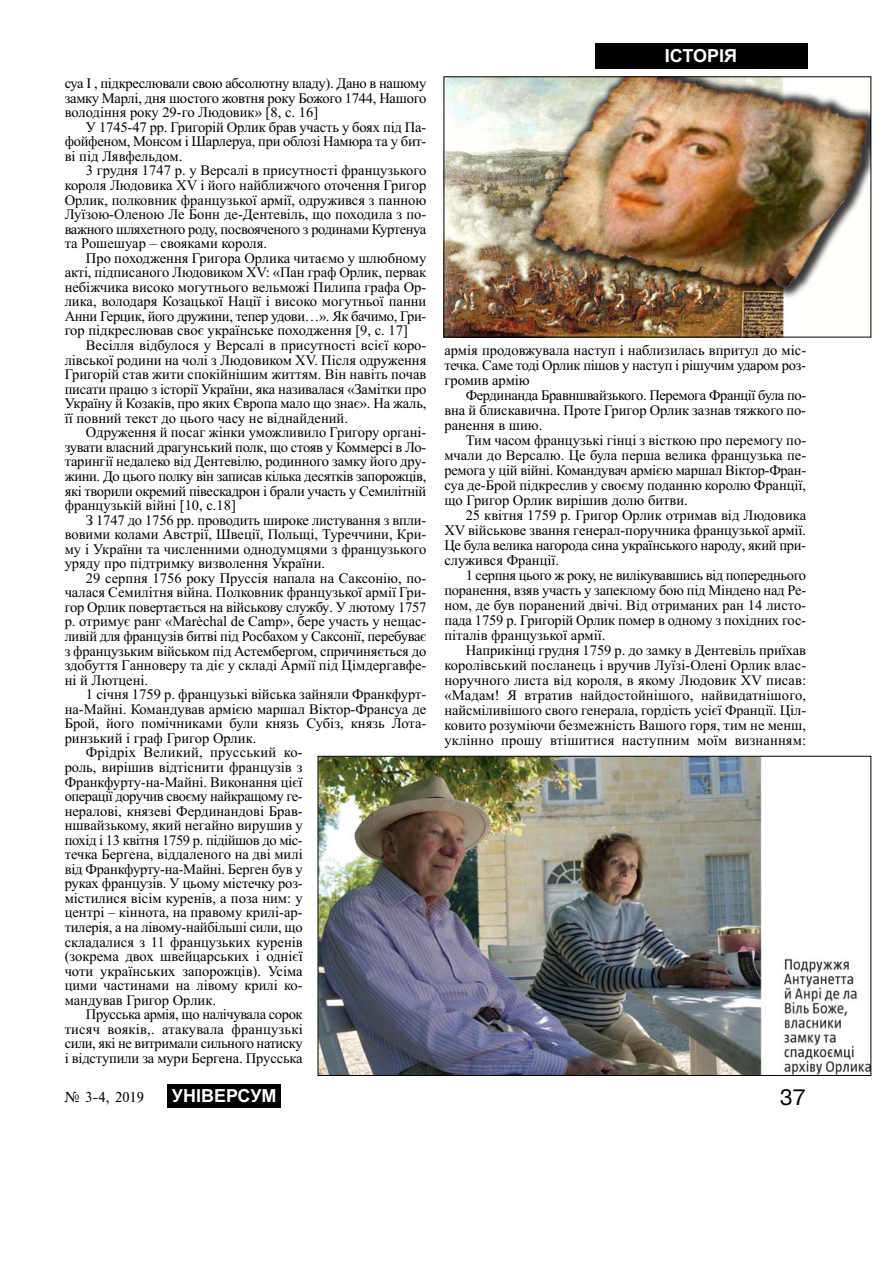
<style>
.page{position:relative;width:893px;height:1263px;background:#fff}
.page>*{position:absolute;margin:0;border:0;box-sizing:border-box;transform-origin:0 0}
.t1{font:21px "Ukr";color:#000}
.t2{font:700 18px "Arial";color:#fff}
.t3{font:15px "Times";color:#000}
.t4{font:14.55px/14.5px "Times New Roman";color:#000;text-align:justify}
.t5{font:14.55px "Times New Roman";letter-spacing:-.03em;color:#000}
.t6{font:14.55px "Times New Roman";letter-spacing:-.025em;color:#000}
</style>
<div class="page">
<div style="left:167px;top:1084px;width:114px;height:24px;background:#000"></div>
<div style="left:594px;top:43px;width:213px;height:26px;background:#000"></div>
<img style="left:320px;top:758px;width:549px;height:316px">
<img style="left:445px;top:79px;width:424px;height:256px">
<p class="t4" style="left:65px;top:77px;width:363px">суа І , підкреслювали свою абсолютну владу). Дано в нашому замку Марлі, дня шостого жовтня року Божого 1744, Нашого володіння року 29-го Людовик» [8, с. 16]</p>
<p class="t4" style="left:65px;top:121px;width:363px;text-indent:21px">У 1745-47 рр. Григорій Орлик брав участь у боях під Па&shy;фойфеном, Монсом і Шарлеруа, при облозі Намюра та у бит&shy;ві під Лявфельдом.</p>
<p class="t4" style="left:65px;top:165px;width:363px;text-indent:21px">3 грудня 1747 р. у Версалі в присутності французького короля Людовика ХV і його найближчого оточення Григор Орлик, полковник французької армії, одружився з панною Луїзою-Оленою Ле Бонн де-Дентевіль, що походила з по&shy;важного шляхетного роду, посвояченого з родинами Куртенуа та Рошешуар – свояками короля.</p>
<p class="t4" style="left:65px;top:252px;width:363px;text-indent:21px">Про походження Григора Орлика читаємо у шлюбному акті, підписаного Людовиком XV: «Пан граф Орлик, первак небіжчика високо могутнього вельможі Пилипа графа Ор&shy;лика, володаря Козацької Нації і високо могутньої панни Анни Герцик, його дружини, тепер удови…». Як бачимо, Гри&shy;гор підкреслював своє українське походження [9, с. 17]</p>
<p class="t4" style="left:65px;top:339px;width:363px;text-indent:21px">Весілля відбулося у Версалі в присутності всієї коро&shy;лівської родини на чолі з Людовиком XV. Після одруження Григорій став жити спокійнішим життям. Він навіть почав писати працю з історії України, яка називалася «Замітки про Україну й Козаків, про яких Європа мало що знає». На жаль, її повний текст до цього часу не віднайдений.</p>
<p class="t4" style="left:65px;top:427px;width:363px;text-indent:21px">Одруження й посаг жінки уможливило Григору органі&shy;зувати власний драгунський полк, що стояв у Коммерсі в Ло&shy;тарингії недалеко від Дентевілю, родинного замку його дру&shy;жини. До цього полку він записав кілька десятків запорожців, які творили окремий півескадрон і брали участь у Семилітній французькій війні [10, с.18]</p>
<p class="t4" style="left:65px;top:514px;width:363px;text-indent:21px">З 1747 до 1756 рр. проводить широке листування з впли&shy;вовими колами Австрії, Швеції, Польщі, Туреччини, Кри&shy;му і України та численними однодумцями з французького уряду про підтримку визволення України.</p>
<p class="t4" style="left:65px;top:572px;width:363px;text-indent:21px">29 серпня 1756 року Пруссія напала на Саксонію, по&shy;чалася Семилітня війна. Полковник французької армії Гри&shy;гор Орлик повертається на військову службу. У лютому 1757 р. отримує ранг «Marėchal de Camp», бере участь у нещас&shy;ливій для французів битві під Росбахом у Саксонії, перебуває з французьким військом під Астембергом, спричиняється до здобуття Ганноверу та діє у складі Армії під Цімдергавфе&shy;ні й Лютцені.</p>
<p class="t4" style="left:86px;top:688px;width:342px">1 січня 1759 р. французькі війська зайняли Франкфурт-</p>
<p class="t4" style="left:65px;top:703px;width:363px">на-Майні. Командував армією маршал Віктор-Франсуа де</p>
<p class="t4" style="left:65px;top:718px;width:363px">Брой, його помічниками були князь Субіз, князь Лота-</p>
<p class="t4" style="left:65px;top:732px;width:193px">ринзький і граф Григор Орлик.</p>
<p class="t4" style="left:86px;top:747px;width:218px">Фрідріх Великий, прусський ко-</p>
<p class="t4" style="left:65px;top:761px;width:239px">роль, вирішив відтіснити французів з</p>
<p class="t4" style="left:65px;top:776px;width:239px">Франкфурту-на-Майні. Виконання цієї</p>
<p class="t5" style="left:65px;top:791px;width:239px">операції доручив своєму найкращому ге-</p>
<p class="t4" style="left:65px;top:805px;width:239px">нералові, князеві Фердинандові Брав-</p>
<p class="t4" style="left:65px;top:819px;width:239px">ншвайзькому, який негайно вирушив у</p>
<p class="t5" style="left:65px;top:835px;width:239px">похід і 13 квітня 1759 р. підійшов до міс-</p>
<p class="t4" style="left:65px;top:849px;width:239px">течка Бергена, віддаленого на дві милі</p>
<p class="t4" style="left:65px;top:863px;width:239px">від Франкфурту-на-Майні. Берген був у</p>
<p class="t4" style="left:65px;top:878px;width:239px">руках французів. У цьому містечку роз-</p>
<p class="t4" style="left:65px;top:892px;width:239px">містилися вісім куренів, а поза ним: у</p>
<p class="t4" style="left:65px;top:907px;width:239px">центрі – кіннота, на правому крилі-ар-</p>
<p class="t4" style="left:65px;top:921px;width:239px">тилерія, а на лівому-найбільші сили, що</p>
<p class="t4" style="left:65px;top:936px;width:239px">складалися з 11 французьких куренів</p>
<p class="t4" style="left:65px;top:950px;width:239px">(зокрема двох швейцарських і однієї</p>
<p class="t4" style="left:65px;top:965px;width:239px">чоти українських запорожців). Усіма</p>
<p class="t4" style="left:65px;top:979px;width:239px">цими частинами на лівому крилі ко-</p>
<p class="t4" style="left:65px;top:994px;width:153px">мандував Григор Орлик.</p>
<p class="t6" style="left:86px;top:1009px;width:218px">Прусська армія, що налічувала сорок</p>
<p class="t4" style="left:65px;top:1023px;width:239px">тисяч вояків,. атакувала французькі</p>
<p class="t5" style="left:65px;top:1038px;width:239px">сили, які не витримали сильного натиску</p>
<p class="t4" style="left:65px;top:1052px;width:239px">і відступили за мури Бергена. Прусська</p>
<p class="t2" style="left:665px;top:46px;width:74px">ІСТОРІЯ</p>
<p class="t4" style="left:444px;top:344px;width:363px;line-height:15px">армія продовжувала наступ і наблизилась впритул до міс&shy;течка. Саме тоді Орлик пішов у наступ і рішучим ударом роз&shy;громив армію</p>
<p class="t4" style="left:444px;top:389px;width:363px;line-height:15px;text-indent:21px">Фердинанда Бравншвайзького. Перемога Франції була по&shy;вна й блискавична. Проте Григор Орлик зазнав тяжкого по&shy;ранення в шию.</p>
<p class="t4" style="left:444px;top:434px;width:363px;line-height:15px;text-indent:21px">Тим часом французькі гінці з вісткою про перемогу по&shy;мчали до Версалю. Це була перша велика французька пе&shy;ремога у цій війні. Командувач армією маршал Віктор-Фран&shy;суа де-Брой підкреслив у своєму поданню королю Франції, що Григор Орлик вирішив долю битви.</p>
<p class="t4" style="left:444px;top:509px;width:363px;line-height:15px;text-indent:21px">25 квітня 1759 р. Григор Орлик отримав від Людовика XV військове звання генерал-поручника французької армії.<br>Це була велика нагорода сина українського народу, який при&shy;служився Франції.</p>
<p class="t4" style="left:444px;top:569px;width:363px;line-height:15px;text-indent:21px">1 серпня цього ж року, не вилікувавшись від попереднього поранення, взяв участь у запеклому бою під Міндено над Ре&shy;ном, де був поранений двічі. Від отриманих ран 14 листо&shy;пада 1759 р. Григорій Орлик помер в одному з похідних гос&shy;піталів французької армії.</p>
<p class="t4" style="left:444px;top:644px;width:363px;line-height:15px;text-indent:21px">Наприкінці грудня 1759 р. до замку в Дентевіль приїхав королівський посланець і вручив Луїзі-Олені Орлик влас&shy;норучного листа від короля, в якому Людовик ХV писав: «Мадам! Я втратив найдостойнішого, найвидатнішого, найсміливішого свого генерала, гордість усієї Франції. Ціл&shy;ковито розуміючи безмежність Вашого горя, тим не менш, уклінно прошу втішитися наступним моїм визнанням:</p>
<p class="t3" style="left:64px;top:1088px;width:81px">‹ 3-4, 2019</p>
<p class="t2" style="left:172px;top:1086px;width:106px">УНІВЕРСУМ</p>
<h1 class="t1" style="left:780px;top:1086px;width:27px">37</h1>
</div>
